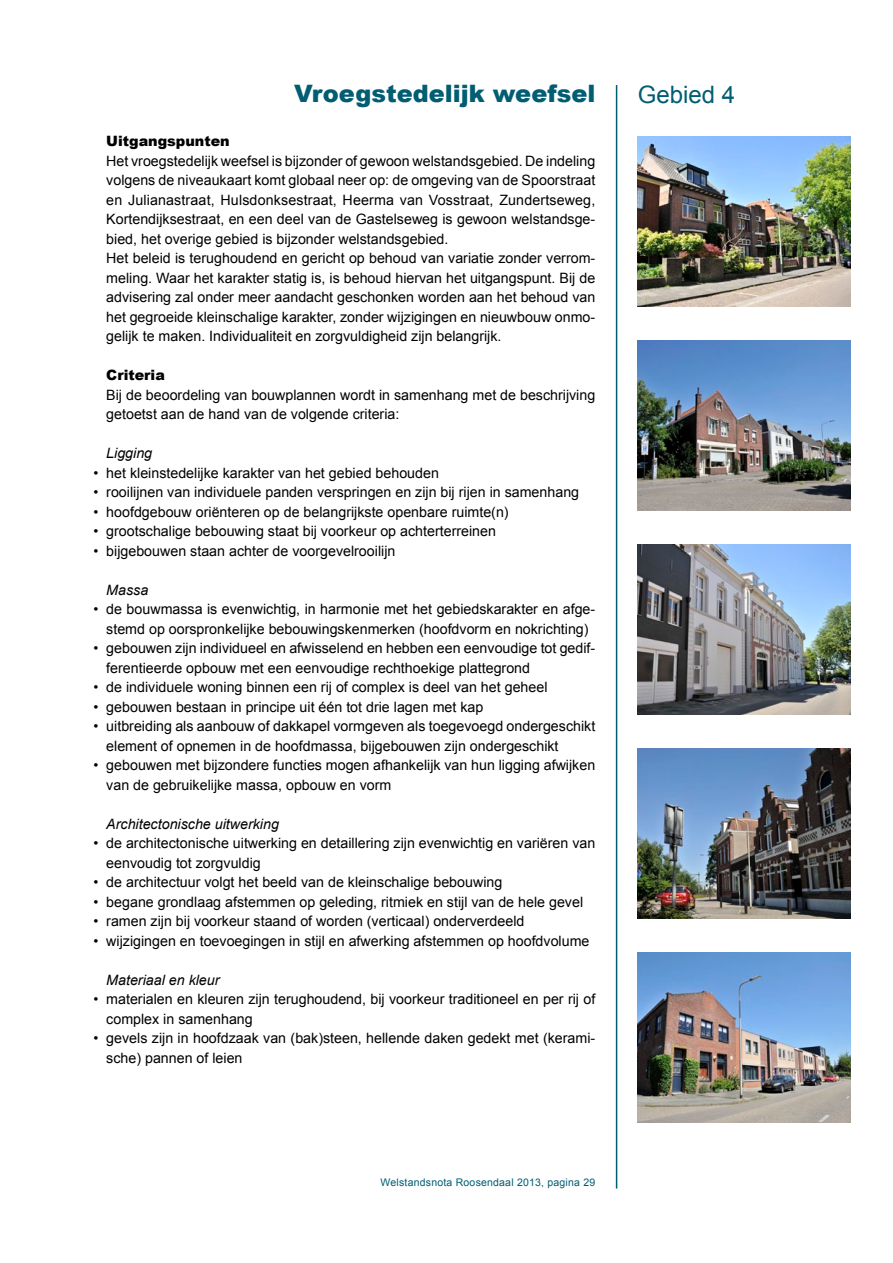
<style>
.page{position:relative;width:893px;height:1263px;background:#fff}
.page>*{position:absolute;margin:0;border:0;box-sizing:border-box;transform-origin:0 0}
.hoofdstuk_koppen{font:900 24px "Arial";color:#005d72}
.t1{font:24px "Arial";color:#005d72}
.platte_tekst{font:14.25px/19.5px "Arial";color:#000}
.tussenkop_cursief{font:italic 14.25px "Arial";color:#000}
.tussenkop_zwart{font:900 14.25px "Arial";color:#000}
.t2{font:10.5px "Arial";letter-spacing:.02em;color:#005d72}
</style>
<div class="page">
<hr style="left:616px;top:85px;width:1px;height:1103px;background:#005d72">
<img style="left:638px;top:544px;width:212px;height:170px">
<img style="left:638px;top:136px;width:212px;height:170px">
<img style="left:638px;top:748px;width:212px;height:170px">
<img style="left:638px;top:340px;width:212px;height:170px">
<img style="left:638px;top:952px;width:212px;height:171px">
<p class="hoofdstuk_koppen" style="left:294px;top:76px;width:303px">Vroegstedelijk weefsel</p>
<p class="t1" style="left:638px;top:78px;width:99px">Gebied 4</p>
<p class="tussenkop_zwart" style="left:106px;top:131px;width:125px">Uitgangspunten</p>
<p class="platte_tekst" style="left:106px;top:151px;width:491px;text-align:justify">Het vroegstedelijk weefsel is bijzonder of gewoon welstandsgebied. De indeling volgens de niveaukaart komt globaal neer op: de omgeving van de Spoorstraat en Julianastraat, Hulsdonksestraat, Heerma van Vosstraat, Zundertseweg, Kortendijksestraat, en een deel van de Gastelseweg is gewoon welstandsge&shy;bied, het overige gebied is bijzonder welstandsgebied.</p>
<p class="platte_tekst" style="left:106px;top:249px;width:490px;text-align:justify">Het beleid is terughoudend en gericht op behoud van variatie zonder verrom&shy;meling. Waar het karakter statig is, is behoud hiervan het uitgangspunt. Bij de advisering zal onder meer aandacht geschonken worden aan het behoud van het gegroeide kleinschalige karakter, zonder wijzigingen en nieuwbouw onmo&shy;gelijk te maken. Individualiteit en zorgvuldigheid zijn belangrijk.</p>
<p class="tussenkop_zwart" style="left:106px;top:365px;width:60px">Criteria</p>
<p class="platte_tekst" style="left:106px;top:385px;width:490px">Bij de beoordeling van bouwplannen wordt in samenhang met de beschrijving getoetst aan de hand van de volgende criteria:</p>
<p class="tussenkop_cursief" style="left:106px;top:444px;width:47px">Ligging</p>
<p class="platte_tekst" style="left:94px;top:463px;width:347px">• het kleinstedelijke karakter van het gebied behouden</p>
<p class="platte_tekst" style="left:94px;top:483px;width:487px">• rooilijnen van individuele panden verspringen en zijn bij rijen in samenhang</p>
<p class="platte_tekst" style="left:94px;top:502px;width:417px">• hoofdgebouw oriënteren op de belangrijkste openbare ruimte(n)</p>
<p class="platte_tekst" style="left:94px;top:522px;width:404px">• grootschalige bebouwing staat bij voorkeur op achterterreinen</p>
<p class="platte_tekst" style="left:94px;top:541px;width:303px">• bijgebouwen staan achter de voorgevelrooilijn</p>
<p class="tussenkop_cursief" style="left:106px;top:581px;width:43px">Massa</p>
<p class="platte_tekst" style="left:94px;top:600px;width:503px;text-align:center">• de bouwmassa is evenwichtig, in harmonie met het gebiedskarakter en afge&shy;stemd op oorspronkelijke bebouwingskenmerken (hoofdvorm en nokrichting)</p>
<p class="platte_tekst" style="left:106px;top:639px;width:490px;text-indent:-13px">• gebouwen zijn individueel en afwisselend en hebben een eenvoudige tot gedif&shy;ferentieerde opbouw met een eenvoudige rechthoekige plattegrond</p>
<p class="platte_tekst" style="left:94px;top:678px;width:455px">• de individuele woning binnen een rij of complex is deel van het geheel</p>
<p class="platte_tekst" style="left:94px;top:697px;width:391px">• gebouwen bestaan in principe uit één tot drie lagen met kap</p>
<p class="platte_tekst" style="left:106px;top:717px;width:490px;text-indent:-13px">• uitbreiding als aanbouw of dakkapel vormgeven als toegevoegd ondergeschikt element of opnemen in de hoofdmassa, bijgebouwen zijn ondergeschikt</p>
<p class="platte_tekst" style="left:106px;top:756px;width:490px;text-indent:-13px">• gebouwen met bijzondere functies mogen afhankelijk van hun ligging afwijken van de gebruikelijke massa, opbouw en vorm</p>
<p class="tussenkop_cursief" style="left:106px;top:815px;width:174px">Architectonische uitwerking</p>
<p class="platte_tekst" style="left:106px;top:834px;width:490px;text-indent:-13px">• de architectonische uitwerking en detaillering zijn evenwichtig en variëren van eenvoudig tot zorgvuldig</p>
<p class="platte_tekst" style="left:94px;top:873px;width:410px">• de architectuur volgt het beeld van de kleinschalige bebouwing</p>
<p class="platte_tekst" style="left:94px;top:892px;width:491px">• begane grondlaag afstemmen op geleding, ritmiek en stijl van de hele gevel</p>
<p class="platte_tekst" style="left:94px;top:912px;width:432px">• ramen zijn bij voorkeur staand of worden (verticaal) onderverdeeld</p>
<p class="platte_tekst" style="left:94px;top:931px;width:497px">• wijzigingen en toevoegingen in stijl en afwerking afstemmen op hoofdvolume</p>
<p class="tussenkop_cursief" style="left:106px;top:971px;width:115px">Materiaal en kleur</p>
<p class="platte_tekst" style="left:106px;top:990px;width:490px;text-indent:-13px">• materialen en kleuren zijn terughoudend, bij voorkeur traditioneel en per rij of complex in samenhang</p>
<p class="platte_tekst" style="left:106px;top:1029px;width:490px;text-indent:-13px">• gevels zijn in hoofdzaak van (bak)steen, hellende daken gedekt met (kerami&shy;sche) pannen of leien</p>
<p class="t2" style="left:381px;top:1175px;width:216px">Welstandsnota Roosendaal 2013, pagina 29</p>
</div>
